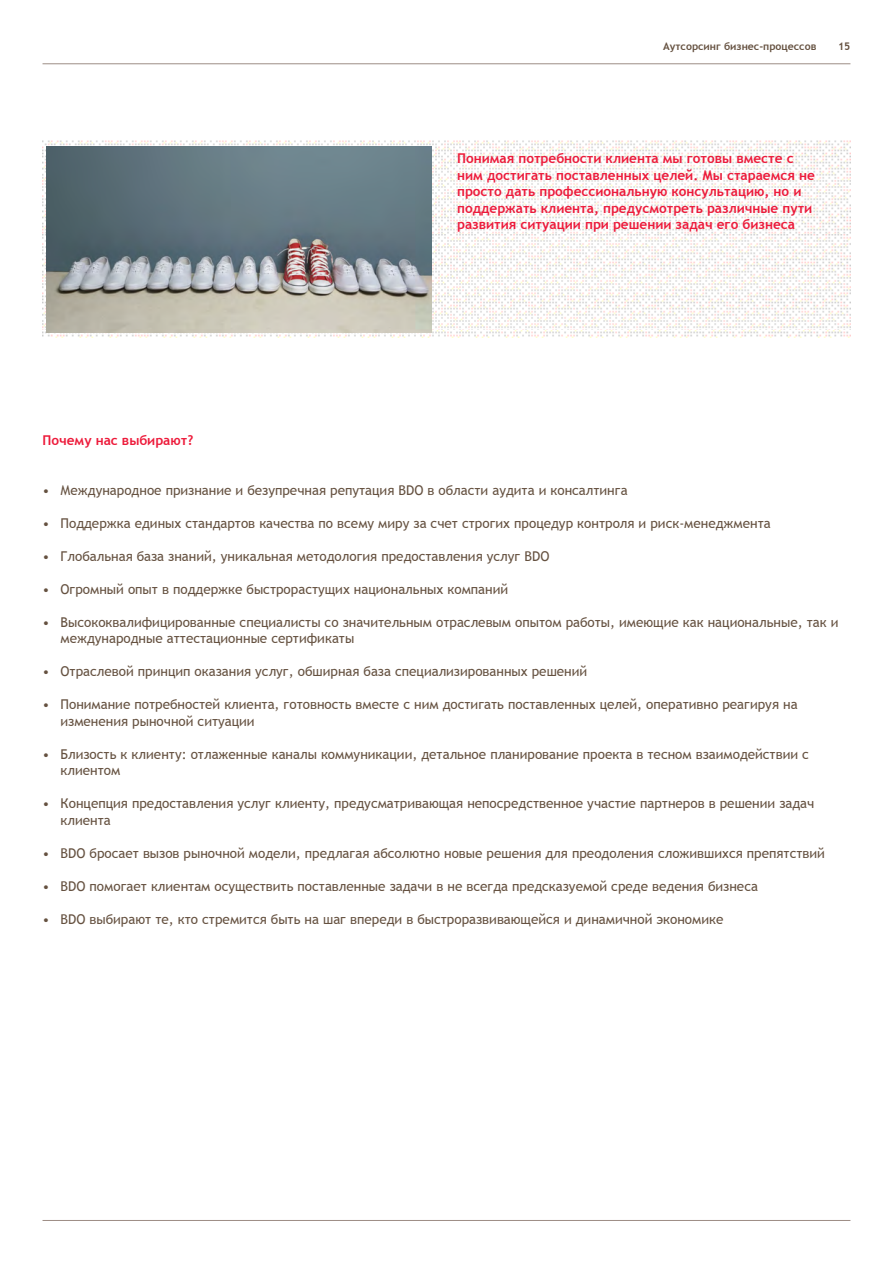
<style>
.page{position:relative;width:893px;height:1263px;background:#fff}
.page>*{position:absolute;margin:0;border:0;box-sizing:border-box;transform-origin:0 0}
.t1{font:13.5px/16.5px "Trebuchet MS";color:#655140}
.MAIN_HEADING{font:700 13.5px/16.5px "Trebuchet MS";color:#ed1a3a}
.Running_header{font:700 10.5px "Trebuchet MS";color:#655140}
</style>
<div class="page">
<hr style="left:43px;top:63px;width:807px;height:1px;background:#9d8d85">
<hr style="left:43px;top:1220px;width:807px;height:1px;background:#9d8d85">
<img style="left:43px;top:141px;width:807px;height:196px">
<img style="left:47px;top:146px;width:385px;height:186px">
<p class="Running_header" style="left:663px;top:40px;width:155px">Аутсорсинг бизнес-процессов</p>
<p class="Running_header" style="left:838px;top:40px;width:14px">15</p>
<p class="MAIN_HEADING" style="left:457px;top:150px;width:359px">Понимая потребности клиента мы готовы вместе с ним достигать поставленных целей. Мы стараемся не просто дать профессиональную консультацию, но и поддержать клиента, предусмотреть различные пути развития ситуации при решении задач его бизнеса</p>
<p class="MAIN_HEADING" style="left:43px;top:432px;width:152px">Почему нас выбирают?</p>
<p class="t1" style="left:43px;top:482px;width:587px">• Международное признание и безупречная репутация BDO в области аудита и консалтинга</p>
<p class="t1" style="left:43px;top:515px;width:730px">• Поддержка единых стандартов качества по всему миру за счет строгих процедур контроля и риск-менеджмента</p>
<p class="t1" style="left:43px;top:548px;width:508px">• Глобальная база знаний, уникальная методология предоставления услуг BDO</p>
<p class="t1" style="left:43px;top:581px;width:467px">• Огромный опыт в поддержке быстрорастущих национальных компаний</p>
<p class="t1" style="left:61px;top:614px;width:779px;text-indent:-18px">• Высококвалифицированные специалисты со значительным отраслевым опытом работы, имеющие как национальные, так и международные аттестационные сертификаты</p>
<p class="t1" style="left:43px;top:663px;width:546px">• Отраслевой принцип оказания услуг, обширная база специализированных решений</p>
<p class="t1" style="left:61px;top:696px;width:739px;text-indent:-18px">• Понимание потребностей клиента, готовность вместе с ним достигать поставленных целей, оперативно реагируя на изменения рыночной ситуации</p>
<p class="t1" style="left:61px;top:746px;width:750px;text-indent:-18px">• Близость к клиенту: отлаженные каналы коммуникации, детальное планирование проекта в тесном взаимодействии с клиентом</p>
<p class="t1" style="left:61px;top:795px;width:755px;text-indent:-18px">• Концепция предоставления услуг клиенту, предусматривающая непосредственное участие партнеров в решении задач клиента</p>
<p class="t1" style="left:43px;top:845px;width:784px">• BDO бросает вызов рыночной модели, предлагая абсолютно новые решения для преодоления сложившихся препятствий</p>
<p class="t1" style="left:43px;top:878px;width:717px">• BDO помогает клиентам осуществить поставленные задачи в не всегда предсказуемой среде ведения бизнеса</p>
<p class="t1" style="left:43px;top:911px;width:682px">• BDO выбирают те, кто стремится быть на шаг впереди в быстроразвивающейся и динамичной экономике</p>
</div>
